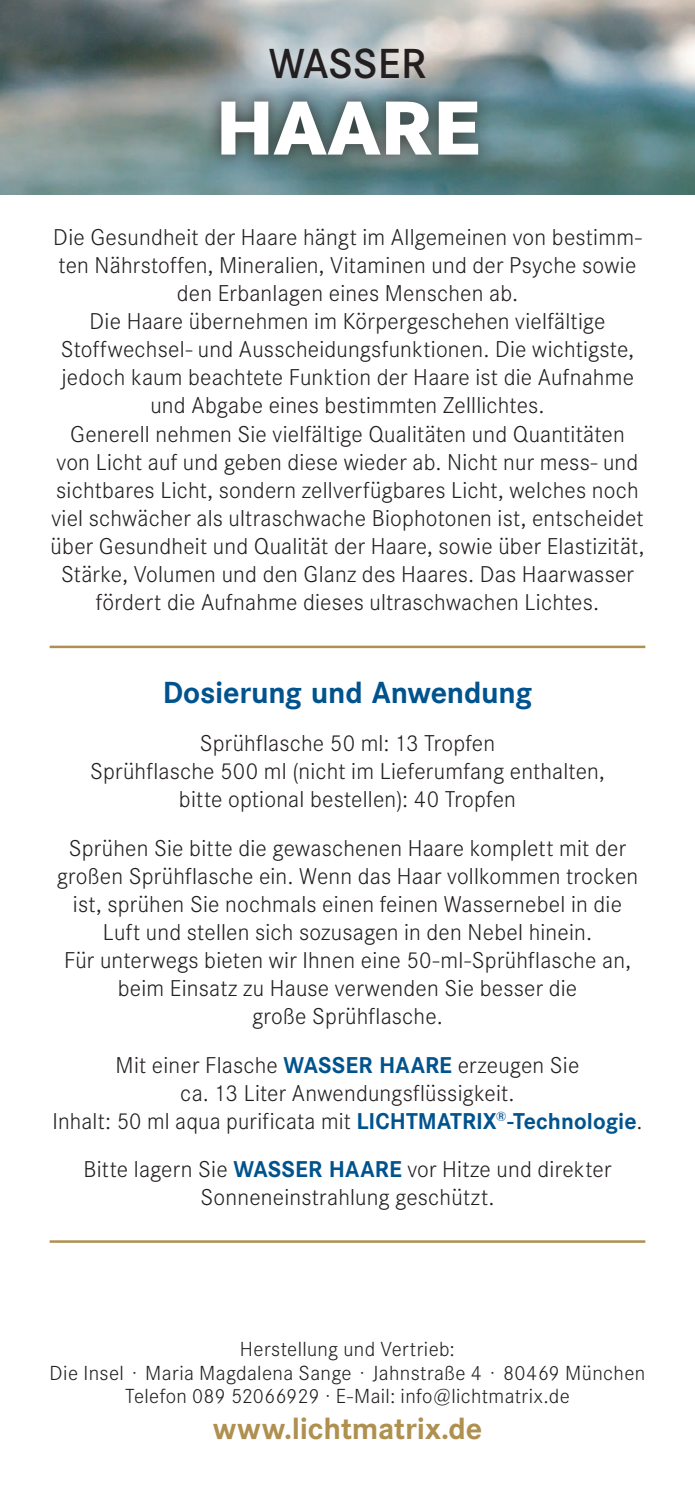
<style>
.page{position:relative;width:695px;height:1489px;background:#fff}
.page>*{position:absolute;margin:0;border:0;box-sizing:border-box;transform-origin:0 0}
.t1{font:800 75px "Corporate SBQ";color:#fff}
.t2{font:500 41.25px "Corporate SBQ";letter-spacing:.01em;color:#231f20}
.t3{font:700 30px "Corporate SBQ";letter-spacing:-.01em;color:#01538e}
.t4{font:700 30px "Corporate SBQ";letter-spacing:-.01em;color:#af904f}
.t5{font:300 22.5px/28px "Corporate SBQ";letter-spacing:.01em;color:#231f20;text-align:center}
.t6{font:300 20px/23.8px "Corporate SBQ";letter-spacing:.02em;color:#231f20;text-align:center}
.s1{font-weight:700;color:#01538e}
</style>
<div class="page">
<img style="left:0;top:0;width:694px;height:195px">
<div style="left:205px;top:85px;width:289px;height:86px;background:#231f20;opacity:.75"></div>
<hr style="left:50px;top:645px;width:595px;height:3px;background:#af904f">
<hr style="left:50px;top:1240px;width:595px;height:2px;background:#af904f">
<h2 class="t2" style="left:269px;top:39px;width:159px">WASSER</h2>
<h1 class="t1" style="left:215px;top:80px;width:266px">HAARE</h1>
<p class="t5" style="left:51px;top:223px;width:595px">Die Gesundheit der Haare hängt im Allgemeinen von bestimm&shy;ten Nährstoffen, Mineralien, Vitaminen und der Psyche sowie den Erbanlagen eines Menschen ab.<br>Die Haare übernehmen im Körpergeschehen vielfältige Stoffwechsel- und Ausscheidungsfunktionen. Die wichtigste, jedoch kaum beachtete Funktion der Haare ist die Aufnahme und Abgabe eines bestimmten Zelllichtes.<br>Generell nehmen Sie vielfältige Qualitäten und Quantitäten<br>von Licht auf und geben diese wieder ab. Nicht nur mess- und sichtbares Licht, sondern zellverfügbares Licht, welches noch viel schwächer als ultraschwache Biophotonen ist, entscheidet über Gesundheit und Qualität der Haare, sowie über Elastizität, Stärke, Volumen und den Glanz des Haares. Das Haarwasser fördert die Aufnahme dieses ultraschwachen Lichtes.</p>
<h3 class="t3" style="left:163px;top:674px;width:371px">Dosierung und Anwendung</h3>
<p class="t5" style="left:90px;top:729px;width:516px">Sprühflasche 50 ml: 13 Tropfen<br>Sprühflasche 500 ml (nicht im Lieferumfang enthalten, bitte optional bestellen): 40 Tropfen</p>
<p class="t5" style="left:57px;top:834px;width:583px">Sprühen Sie bitte die gewaschenen Haare komplett mit der großen Sprühflasche ein. Wenn das Haar vollkommen trocken ist, sprühen Sie nochmals einen feinen Wassernebel in die Luft und stellen sich sozusagen in den Nebel hinein.<br>Für unterwegs bieten wir Ihnen eine 50-ml-Sprühflasche an, beim Einsatz zu Hause verwenden Sie besser die<br>große Sprühflasche.</p>
<p class="t5" style="left:52px;top:1050px;width:591px">Mit einer Flasche <span class="s1">WASSER HAARE</span> erzeugen Sie<br>ca. 13 Liter Anwendungsflüssigkeit.<br>Inhalt: 50 ml aqua purificata mit <span class="s1">LICHTMATRIX</span><sup>®</sup><span class="s1">-Technologie</span>.</p>
<p class="t5" style="left:83px;top:1155px;width:529px">Bitte lagern Sie <span class="s1">WASSER HAARE</span> vor Hitze und direkter<br>Sonneneinstrahlung geschützt.</p>
<p class="t6" style="left:50px;top:1336px;width:597px">Herstellung und Vertrieb:<br>Die Insel · Maria Magdalena Sange · Jahnstraße 4 · 80469 München<br>Telefon 089 52066929 · E-Mail: info@lichtmatrix.de</p>
<h3 class="t4" style="left:213px;top:1410px;width:271px">www.lichtmatrix.de</h3>
</div>
